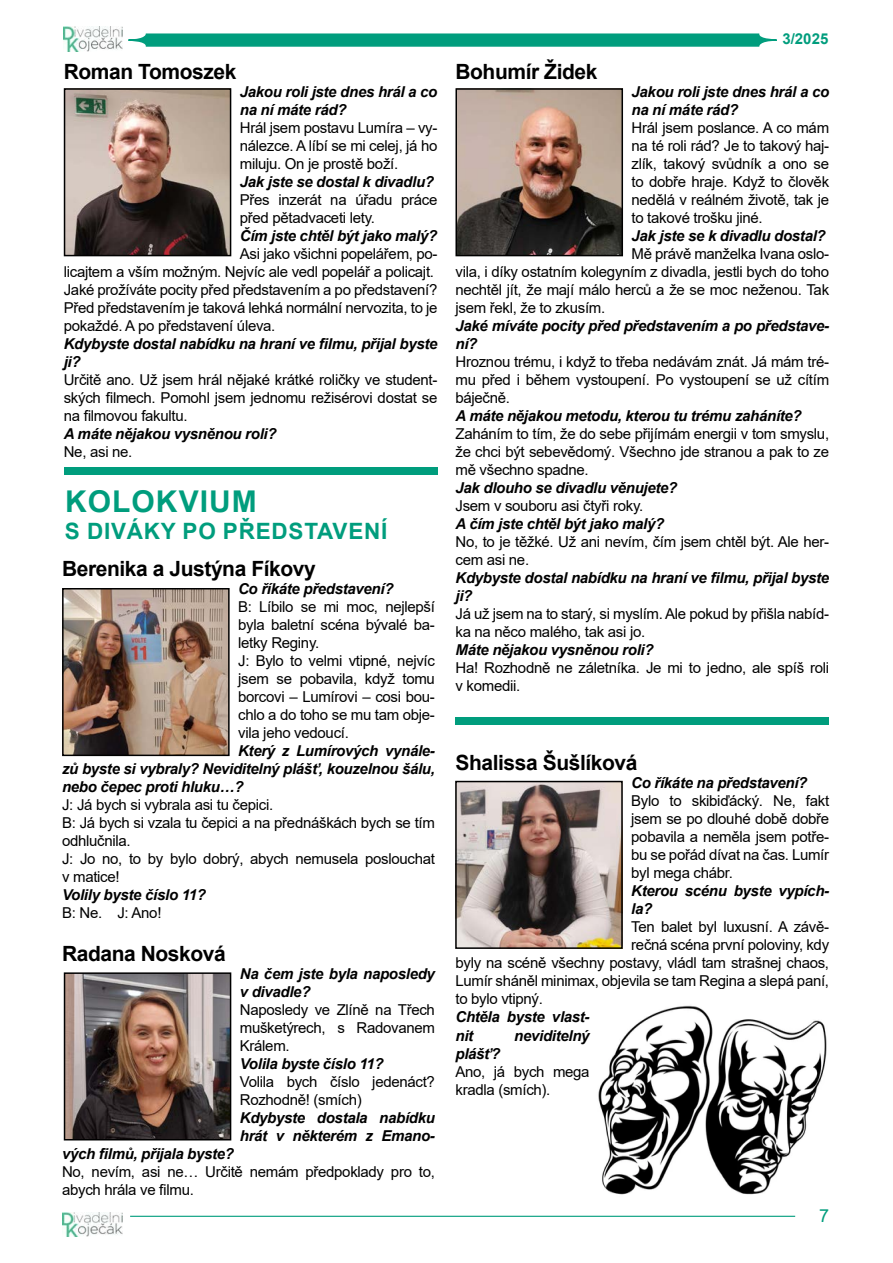
<style>
.page{position:relative;width:893px;height:1263px;background:#fff}
.page>*{position:absolute;margin:0;border:0;box-sizing:border-box;transform-origin:0 0}
.t1{font:700 30px "Arial";letter-spacing:.035em;color:#009d7d}
.t2{font:700 22.5px "Arial";letter-spacing:.035em;color:#009d7d}
.t3{font:700 21px "Arial";letter-spacing:-.02em;color:#000}
.t4{font:18px "Arial";color:#009d7d}
.t5{font:15px/18px "Arial";letter-spacing:-.02em;color:#000}
.t6{font:italic 700 15px/18px "Arial";letter-spacing:-.02em;color:#000}
.t7{font:700 15px "Arial";color:#009d7d}
</style>
<div class="page">
<hr style="left:130px;top:1216px;width:665px;height:1px;background:#009d7d">
<img style="left:63px;top:1212px;width:59px;height:24px">
<svg style="left:128px;top:33px;width:649px;height:14px;background:#17a589"></svg>
<img style="left:64px;top:27px;width:59px;height:24px">
<img style="left:65px;top:591px;width:162px;height:162px">
<div style="left:62px;top:588px;width:168px;height:168px;border:2px solid #000"></div>
<img style="left:458px;top:784px;width:162px;height:162px">
<div style="left:455px;top:781px;width:168px;height:168px;border:2px solid #000"></div>
<img style="left:67px;top:975px;width:161px;height:162px">
<div style="left:64px;top:972px;width:167px;height:168px;border:2px solid #000"></div>
<img style="left:67px;top:91px;width:161px;height:162px">
<div style="left:64px;top:88px;width:167px;height:168px;border:2px solid #000"></div>
<img style="left:458px;top:91px;width:162px;height:162px">
<div style="left:455px;top:88px;width:168px;height:168px;border:2px solid #000"></div>
<div style="left:64px;top:468px;width:373px;height:7px;background:#009d7d"></div>
<div style="left:455px;top:717px;width:374px;height:8px;background:#009d7d"></div>
<img style="left:598px;top:1005px;width:229px;height:190px">
<h3 class="t3" style="left:64px;top:57px;width:174px">Roman Tomoszek</h3>
<p class="t6" style="left:240px;top:83px;width:199px">Jakou roli jste dnes hrál a co na ní máte rád?</p>
<p class="t5" style="left:240px;top:119px;width:199px;text-align:justify">Hrál jsem postavu Lumíra – vy&shy;nálezce. A líbí se mi celej, já ho miluju. On je prostě boží.</p>
<p class="t6" style="left:240px;top:173px;width:196px">Jak jste se dostal k divadlu?</p>
<p class="t5" style="left:240px;top:191px;width:199px">Přes inzerát na úřadu práce před pětadvaceti lety.</p>
<p class="t6" style="left:240px;top:227px;width:199px">Čím jste chtěl být jako malý?</p>
<p class="t5" style="left:64px;top:245px;width:375px;text-indent:176px">Asi jako všichni popelářem, po&shy;licajtem a vším možným. Nejvíc ale vedl popelář a policajt.<br>Jaké prožíváte pocity před představením a po představení?<br>Před představením je taková lehká normální nervozita, to je pokaždé. A po představení úleva.</p>
<p class="t6" style="left:64px;top:335px;width:375px">Kdybyste dostal nabídku na hraní ve filmu, přijal byste ji?</p>
<p class="t5" style="left:64px;top:371px;width:375px;text-align:justify">Určitě ano. Už jsem hrál nějaké krátké roličky ve student&shy;ských filmech. Pomohl jsem jednomu režisérovi dostat se na filmovou fakultu.</p>
<p class="t6" style="left:64px;top:425px;width:214px">A máte nějakou vysněnou roli?</p>
<p class="t5" style="left:64px;top:443px;width:70px">Ne, asi ne.</p>
<h1 class="t1" style="left:65px;top:481px;width:193px">KOLOKVIUM</h1>
<h2 class="t2" style="left:65px;top:515px;width:324px">S DIVÁKY PO PŘEDSTAVENÍ</h2>
<h3 class="t3" style="left:62px;top:554px;width:255px">Berenika a Justýna Fíkovy</h3>
<p class="t6" style="left:238px;top:580px;width:157px">Co říkáte představení?</p>
<p class="t5" style="left:238px;top:598px;width:198px">B: Líbilo se mi moc, nejlepší byla baletní scéna bývalé ba&shy;letky Reginy.<br>J: Bylo to velmi vtipné, nejvíc jsem se pobavila, když tomu borcovi – Lumírovi – cosi bou&shy;chlo a do toho se mu tam obje&shy;vila jeho vedoucí.</p>
<p class="t6" style="left:62px;top:742px;width:374px;text-align:justify;text-indent:176px">Který z Lumírových vynále&shy;zů byste si vybraly? Neviditelný plášť, kouzelnou šálu, nebo čepec proti hluku…?</p>
<p class="t5" style="left:62px;top:796px;width:374px">J: Já bych si vybrala asi tu čepici.<br>B: Já bych si vzala tu čepici a na přednáškách bych se tím odhlučnila.<br>J: Jo no, to by bylo dobrý, abych nemusela poslouchat v matice!</p>
<p class="t6" style="left:62px;top:886px;width:145px">Volily byste číslo 11?</p>
<p class="t5" style="left:62px;top:904px;width:101px">B: Ne. J: Ano!</p>
<h3 class="t3" style="left:62px;top:939px;width:165px">Radana Nosková</h3>
<p class="t6" style="left:240px;top:965px;width:197px">Na čem jste byla naposledy v divadle?</p>
<p class="t5" style="left:240px;top:1001px;width:197px;text-align:justify">Naposledy ve Zlíně na Třech mušketýrech, s Radovanem Králem.</p>
<p class="t6" style="left:240px;top:1055px;width:145px">Volila byste číslo 11?</p>
<p class="t5" style="left:240px;top:1073px;width:197px">Volila bych číslo jedenáct?<br>Rozhodně! (smích)</p>
<p class="t6" style="left:240px;top:1109px;width:197px">Kdybyste dostala nabídku hrát v některém z Emano-</p>
<p class="t6" style="left:62px;top:1145px;width:174px">vých filmů, přijala byste?</p>
<p class="t5" style="left:62px;top:1163px;width:374px">No, nevím, asi ne… Určitě nemám předpoklady pro to, abych hrála ve filmu.</p>
<h3 class="t3" style="left:455px;top:57px;width:143px">Bohumír Židek</h3>
<p class="t7" style="left:782px;top:29px;width:47px">3/2025</p>
<p class="t6" style="left:631px;top:83px;width:199px">Jakou roli jste dnes hrál a co na ní máte rád?</p>
<p class="t5" style="left:631px;top:119px;width:199px;text-align:justify">Hrál jsem poslance. A co mám na té roli rád? Je to takový haj&shy;zlík, takový svůdník a ono se to dobře hraje. Když to člověk nedělá v reálném životě, tak je to takové trošku jiné.</p>
<p class="t6" style="left:631px;top:227px;width:196px">Jak jste se k divadlu dostal?</p>
<p class="t5" style="left:455px;top:245px;width:375px;text-align:justify;text-indent:176px">Mě právě manželka Ivana oslo&shy;vila, i díky ostatním kolegyním z divadla, jestli bych do toho nechtěl jít, že mají málo herců a že se moc neženou. Tak jsem řekl, že to zkusím.</p>
<p class="t6" style="left:455px;top:317px;width:375px">Jaké míváte pocity před představením a po představe&shy;ní?</p>
<p class="t5" style="left:455px;top:353px;width:375px;text-align:justify">Hroznou trému, i když to třeba nedávám znát. Já mám tré&shy;mu před i během vystoupení. Po vystoupení se už cítím báječně.</p>
<p class="t6" style="left:455px;top:407px;width:348px">A máte nějakou metodu, kterou tu trému zaháníte?</p>
<p class="t5" style="left:455px;top:425px;width:375px;text-align:justify">Zaháním to tím, že do sebe přijímám energii v tom smyslu, že chci být sebevědomý. Všechno jde stranou a pak to ze mě všechno spadne.</p>
<p class="t6" style="left:455px;top:479px;width:223px">Jak dlouho se divadlu věnujete?</p>
<p class="t5" style="left:455px;top:497px;width:189px">Jsem v souboru asi čtyři roky.</p>
<p class="t6" style="left:455px;top:515px;width:210px">A čím jste chtěl být jako malý?</p>
<p class="t5" style="left:455px;top:533px;width:375px">No, to je těžké. Už ani nevím, čím jsem chtěl být. Ale her&shy;cem asi ne.</p>
<p class="t6" style="left:455px;top:569px;width:375px">Kdybyste dostal nabídku na hraní ve filmu, přijal byste ji?</p>
<p class="t5" style="left:455px;top:605px;width:375px">Já už jsem na to starý, si myslím. Ale pokud by přišla nabíd&shy;ka na něco malého, tak asi jo.</p>
<p class="t6" style="left:455px;top:641px;width:200px">Máte nějakou vysněnou roli?</p>
<p class="t5" style="left:455px;top:659px;width:375px">Ha! Rozhodně ne záletníka. Je mi to jedno, ale spíš roli v komedii.</p>
<h3 class="t3" style="left:455px;top:748px;width:183px">Shalissa Šušlíková</h3>
<p class="t6" style="left:631px;top:775px;width:178px">Co říkáte na představení?</p>
<p class="t5" style="left:631px;top:792px;width:199px;text-align:justify">Bylo to skibiďácký. Ne, fakt jsem se po dlouhé době dobře pobavila a neměla jsem potře&shy;bu se pořád dívat na čas. Lumír byl mega chábr.</p>
<p class="t6" style="left:631px;top:883px;width:200px">Kterou scénu byste vypích&shy;la?</p>
<p class="t5" style="left:631px;top:918px;width:199px">Ten balet byl luxusní. A závě-</p>
<p class="t5" style="left:631px;top:936px;width:199px">rečná scéna první poloviny, kdy</p>
<p class="t5" style="left:455px;top:954px;width:375px">byly na scéně všechny postavy, vládl tam strašnej chaos,</p>
<p class="t5" style="left:455px;top:972px;width:375px">Lumír sháněl minimax, objevila se tam Regina a slepá paní,</p>
<p class="t5" style="left:455px;top:990px;width:89px">to bylo vtipný.</p>
<p class="t6" style="left:455px;top:1009px;width:136px">Chtěla byste vlast&shy;nit</p>
<p class="t6" style="left:514px;top:1027px;width:77px">neviditelný</p>
<p class="t6" style="left:455px;top:1045px;width:46px">plášť?</p>
<p class="t5" style="left:455px;top:1062px;width:136px">Ano, já bych mega kradla (smích).</p>
<p class="t4" style="left:819px;top:1203px;width:12px">7</p>
</div>
